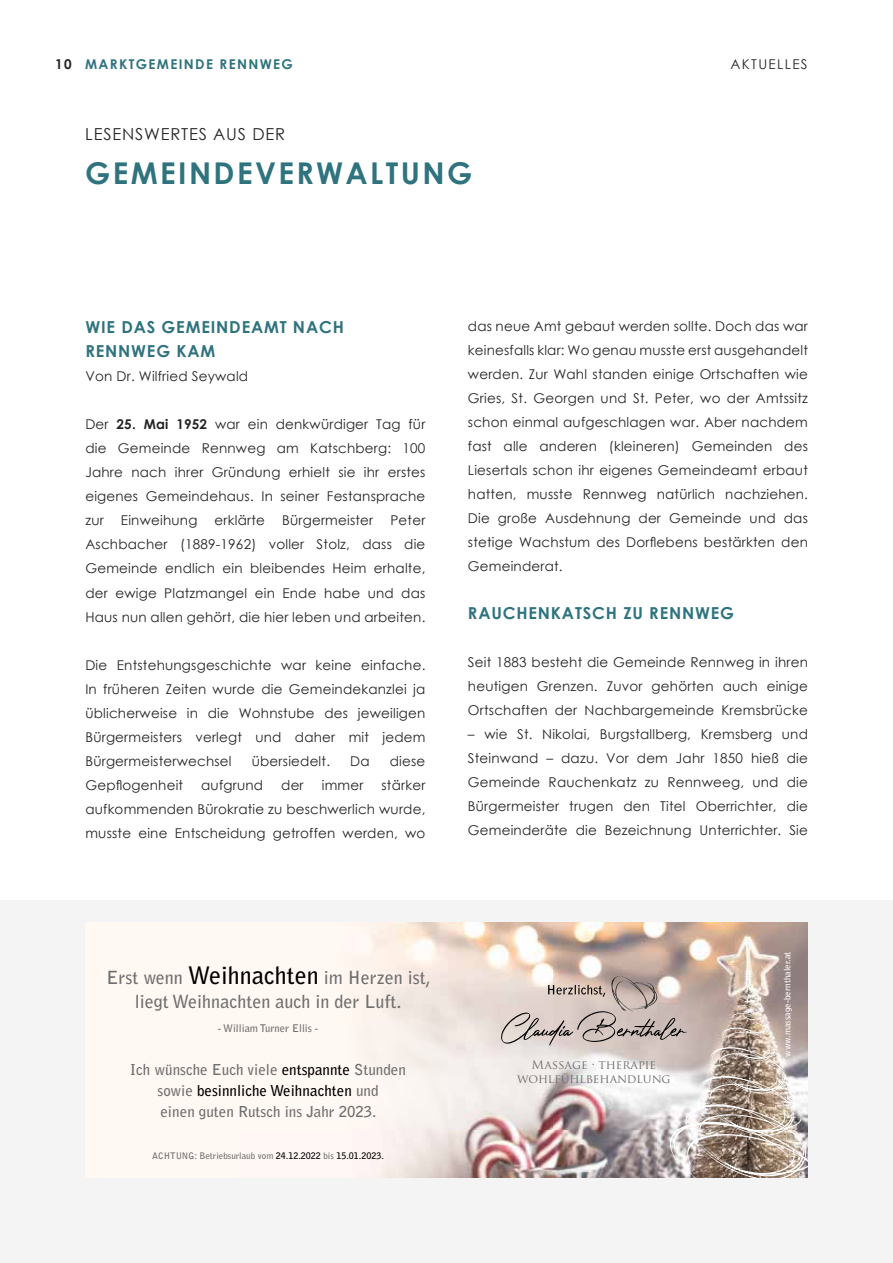
<style>
.page{position:relative;width:893px;height:1263px;background:#fff}
.page>*{position:absolute;margin:0;border:0;box-sizing:border-box;transform-origin:0 0}
.t1{font:700 30px "Century Gothic";letter-spacing:.08em;color:#2f737e}
.t2{font:700 18px/24px "Bell Gothic Std";color:#706f6f;text-align:center}
.t3{font:700 16.5px/24px "Century Gothic";letter-spacing:.05em;color:#2f737e}
.t4{font:16.5px "Century Gothic";letter-spacing:.05em;color:#242524}
.t5{font:700 15px/21px "Bell Gothic Std";color:#706f6f;text-align:center}
.t6{font:13.5px/24px "Century Gothic";letter-spacing:.015em;color:#242524;text-align:justify}
.t7{font:700 13.5px "Century Gothic";letter-spacing:.1em;color:#2f737e}
.t8{font:13.5px "Century Gothic";letter-spacing:.1em;color:#242524}
.t9{font:12px/14.4px "Trajan Pro";color:#706f6f;text-align:center}
.t10{font:700 10.5px "Bell Gothic Std";color:#706f6f}
.t11{font:700 9px "Bell Gothic Std";color:#706f6f}
.t12{font:700 9px "Bell Gothic Std";color:#fff}
.s1{color:#242524}
.s2{font-weight:700}
.s3{font-size:24px;color:#000}
.s4{color:#000}
</style>
<div class="page">
<div style="left:0;top:900px;width:893px;height:363px;background:#f4f4f4"></div>
<div style="left:85px;top:923px;width:723px;height:255px;background:#fff8f3"></div>
<img style="left:372px;top:923px;width:436px;height:255px">
<img style="left:501px;top:976px;width:307px;height:202px">
<p class="t7" style="left:55px;top:56px;width:239px"><span class="s1">10</span> MARKTGEMEINDE RENNWEG</p>
<p class="t4" style="left:85px;top:122px;width:201px">LESENSWERTES AUS DER</p>
<h1 class="t1" style="left:85px;top:154px;width:388px">GEMEINDEVERWALTUNG</h1>
<p class="t8" style="left:731px;top:55px;width:79px">AKTUELLES</p>
<p class="t3" style="left:85px;top:315px;width:260px">WIE DAS GEMEINDEAMT NACH<br>RENNWEG KAM</p>
<p class="t6" style="left:85px;top:364px;width:164px">Von Dr. Wilfried Seywald</p>
<p class="t6" style="left:85px;top:412px;width:342px">Der <span class="s2">25. Mai 1952</span> war ein denkwürdiger Tag für die Gemeinde Rennweg am Katschberg: 100<br>Jahre nach ihrer Gründung erhielt sie ihr erstes eigenes Gemeindehaus. In seiner Festansprache zur</p>
<p class="t6" style="left:121px;top:508px;width:78px">Einweihung</p>
<p class="t6" style="left:215px;top:508px;width:52px">erklärte</p>
<p class="t6" style="left:282px;top:508px;width:93px">Bürgermeister</p>
<p class="t6" style="left:85px;top:508px;width:342px;text-indent:305px">Peter Aschbacher (1889-1962) voller Stolz, dass die Gemeinde endlich ein bleibendes Heim erhalte, der ewige Platzmangel ein Ende habe und das Haus nun allen gehört, die hier leben und arbeiten.</p>
<p class="t6" style="left:85px;top:652px;width:342px">Die Entstehungsgeschichte war keine einfache.<br>In früheren Zeiten wurde die Gemeindekanzlei ja üblicherweise in die Wohnstube des jeweiligen Bürgermeisters verlegt und daher mit jedem Bürgermeisterwechsel</p>
<p class="t6" style="left:252px;top:748px;width:80px">übersiedelt.</p>
<p class="t6" style="left:350px;top:748px;width:21px">Da</p>
<p class="t6" style="left:390px;top:748px;width:37px">diese</p>
<p class="t6" style="left:85px;top:772px;width:99px">Gepflogenheit</p>
<p class="t6" style="left:201px;top:772px;width:63px">aufgrund</p>
<p class="t6" style="left:281px;top:772px;width:24px">der</p>
<p class="t6" style="left:322px;top:772px;width:43px">immer</p>
<p class="t6" style="left:85px;top:772px;width:342px;text-indent:296px">stärker aufkommenden Bürokratie zu beschwerlich wurde, musste eine Entscheidung getroffen werden, wo</p>
<p class="t6" style="left:468px;top:314px;width:342px">das neue Amt gebaut werden sollte. Doch das war keinesfalls klar: Wo genau musste erst ausgehandelt werden. Zur Wahl standen einige Ortschaften wie Gries, St. Georgen und St. Peter, wo der Amtssitz schon einmal aufgeschlagen war. Aber nachdem fast alle anderen (kleineren) Gemeinden des Liesertals schon ihr eigenes Gemeindeamt erbaut hatten, musste Rennweg natürlich nachziehen.<br>Die große Ausdehnung der Gemeinde und das stetige Wachstum des Dorflebens bestärkten den Gemeinderat.</p>
<p class="t3" style="left:468px;top:601px;width:268px">RAUCHENKATSCH ZU RENNWEG</p>
<p class="t6" style="left:468px;top:650px;width:342px">Seit 1883 besteht die Gemeinde Rennweg in ihren heutigen Grenzen. Zuvor gehörten auch einige Ortschaften der Nachbargemeinde Kremsbrücke</p>
<p class="t6" style="left:468px;top:722px;width:342px">– wie St. Nikolai, Burgstallberg, Kremsberg und Steinwand – dazu. Vor dem Jahr 1850 hieß die Gemeinde Rauchenkatz zu Rennweeg, und die Bürgermeister trugen den Titel Oberrichter, die Gemeinderäte die Bezeichnung Unterrichter. Sie</p>
<h2 class="t2" style="left:106px;top:965px;width:326px">Erst wenn <span class="s3">Weihnachten</span> im Herzen ist, liegt Weihnachten auch in der Luft.</h2>
<p class="t10" style="left:218px;top:1021px;width:102px">- William Turner Ellis -</p>
<p class="t5" style="left:130px;top:1059px;width:277px">Ich wünsche Euch viele <span class="s4">entspannte</span> Stunden sowie <span class="s4">besinnliche Weihnachten</span> und<br>einen guten Rutsch ins Jahr 2023.</p>
<p class="t11" style="left:152px;top:1150px;width:233px">ACHTUNG: Betriebsurlaub vom <span class="s4">24.12.2022</span> bis <span class="s4">15.01.2023.</span></p>
<p class="t9" style="left:517px;top:1057px;width:155px">Massage · therapie wohlfühlbehandlung</p>
<p class="t12" style="left:782px;top:1057px;width:107px;rotate:-90deg">www.massage-bernthaler.at</p>
</div>
